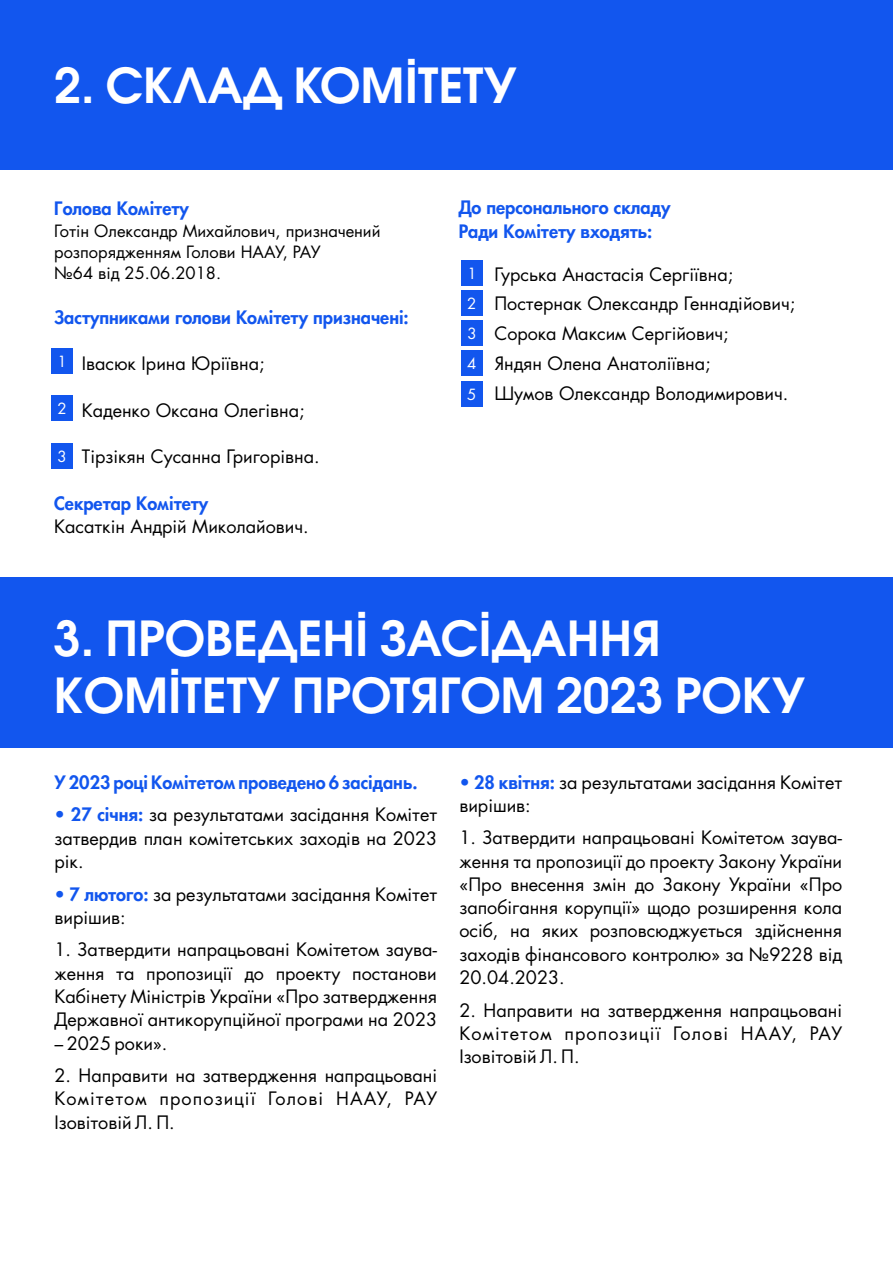
<style>
.page{position:relative;width:893px;height:1263px;background:#fff}
.page>*{position:absolute;margin:0;border:0;box-sizing:border-box;transform-origin:0 0}
.t1{font:600 48px/57.3px "Avant Garde Gothic C";color:#fff}
.t2{font:18px/23.2px "Favorit Book C";color:#000;text-align:justify}
.t3{font:18px/23.4px "Favorit Heavy C";color:#1256ee}
.t4{font:16.5px/21.3px "Favorit Book C";color:#000}
.t5{font:15px/30.2px "Favorit Book C";color:#fff;text-align:justify}
.s1{color:#1256ee}
.s2{font-family:"Favorit Heavy C";color:#1256ee}
</style>
<div class="page">
<div style="left:0;top:0;width:893px;height:169px;background:#1256ee"></div>
<div style="left:461px;top:260px;width:22px;height:26px;background:#1256ee"></div>
<div style="left:461px;top:290px;width:22px;height:26px;background:#1256ee"></div>
<div style="left:461px;top:320px;width:22px;height:26px;background:#1256ee"></div>
<div style="left:461px;top:351px;width:22px;height:25px;background:#1256ee"></div>
<div style="left:51px;top:348px;width:22px;height:26px;background:#1256ee"></div>
<div style="left:51px;top:396px;width:22px;height:25px;background:#1256ee"></div>
<div style="left:51px;top:443px;width:22px;height:25px;background:#1256ee"></div>
<div style="left:461px;top:381px;width:22px;height:25px;background:#1256ee"></div>
<div style="left:0;top:578px;width:893px;height:170px;background:#1256ee"></div>
<h1 class="t1" style="left:54px;top:61px;width:464px">2. СКЛАД КОМІТЕТУ</h1>
<p class="t3" style="left:54px;top:198px;width:136px">Голова Комітету</p>
<p class="t4" style="left:54px;top:222px;width:328px">Готін Олександр Михайлович, призначений розпорядженням Голови НААУ, РАУ<br>№64 від 25.06.2018.</p>
<p class="t3" style="left:54px;top:306px;width:356px">Заступниками голови Комітету призначені:</p>
<p class="t2" style="left:82px;top:354px;width:184px">Івасюк Ірина Юріївна;</p>
<p class="t2" style="left:82px;top:401px;width:224px">Каденко Оксана Олегівна;</p>
<p class="t2" style="left:82px;top:447px;width:239px">Тірзікян Сусанна Григорівна.</p>
<p class="t3" style="left:54px;top:493px;width:156px">Секретар Комітету</p>
<p class="t2" style="left:54px;top:517px;width:256px">Касаткін Андрій Миколайович.</p>
<p class="t5" style="left:58px;top:348px;width:11px">1</p>
<p class="t5" style="left:57px;top:396px;width:11px">2</p>
<p class="t5" style="left:57px;top:443px;width:11px">3</p>
<p class="t3" style="left:459px;top:197px;width:213px">До персонального складу<br>Ради Комітету входять:</p>
<p class="t5" style="left:467px;top:260px;width:11px">1<br>2<br>3<br>4</p>
<p class="t2" style="left:494px;top:261px;width:302px;line-height:29.7px;text-align:left">Гурська Анастасія Сергіївна;<br>Постернак Олександр Геннадійович;<br>Сорока Максим Сергійович;<br>Яндян Олена Анатоліївна;<br>Шумов Олександр Володимирович.</p>
<p class="t5" style="left:467px;top:381px;width:11px">5</p>
<h1 class="t1" style="left:54px;top:613px;width:753px">3. ПРОВЕДЕНІ ЗАСІДАННЯ<br>КОМІТЕТУ ПРОТЯГОМ 2023 РОКУ</h1>
<p class="t3" style="left:54px;top:773px;width:365px">У 2023 році Комітетом проведено 6 засідань.</p>
<p class="t2" style="left:54px;top:805px;width:384px"><span class="s1">•</span> <span class="s2">27 січня:</span> за результатами засідання Комітет затвердив план комітетських заходів на 2023 рік.</p>
<p class="t2" style="left:54px;top:885px;width:384px"><span class="s1">•</span> <span class="s2">7 лютого:</span> за результатами засідання Комітет вирішив:</p>
<p class="t2" style="left:54px;top:940px;width:384px">1. Затвердити напрацьовані Комітетом заува&shy;ження та пропозиції до проекту постанови Кабінету Міністрів України «Про затвердження Державної антикорупційної програми на 2023</p>
<p class="t2" style="left:54px;top:1034px;width:115px">– 2025 роки».</p>
<p class="t2" style="left:54px;top:1066px;width:384px">2. Направити на затвердження напрацьовані Комітетом пропозиції Голові НААУ, РАУ Ізовітовій Л. П.</p>
<p class="t2" style="left:459px;top:773px;width:384px"><span class="s1">•</span> <span class="s2">28 квітня:</span> за результатами засідання Комітет вирішив:</p>
<p class="t2" style="left:459px;top:828px;width:384px">1. Затвердити напрацьовані Комітетом заува&shy;ження та пропозиції до проекту Закону України «Про внесення змін до Закону України «Про запобігання корупції» щодо розширення кола осіб, на яких розповсюджується здійснення заходів фінансового контролю» за №9228 від 20.04.2023.</p>
<p class="t2" style="left:459px;top:1001px;width:384px">2. Направити на затвердження напрацьовані Комітетом пропозиції Голові НААУ, РАУ Ізовітовій Л. П.</p>
</div>
